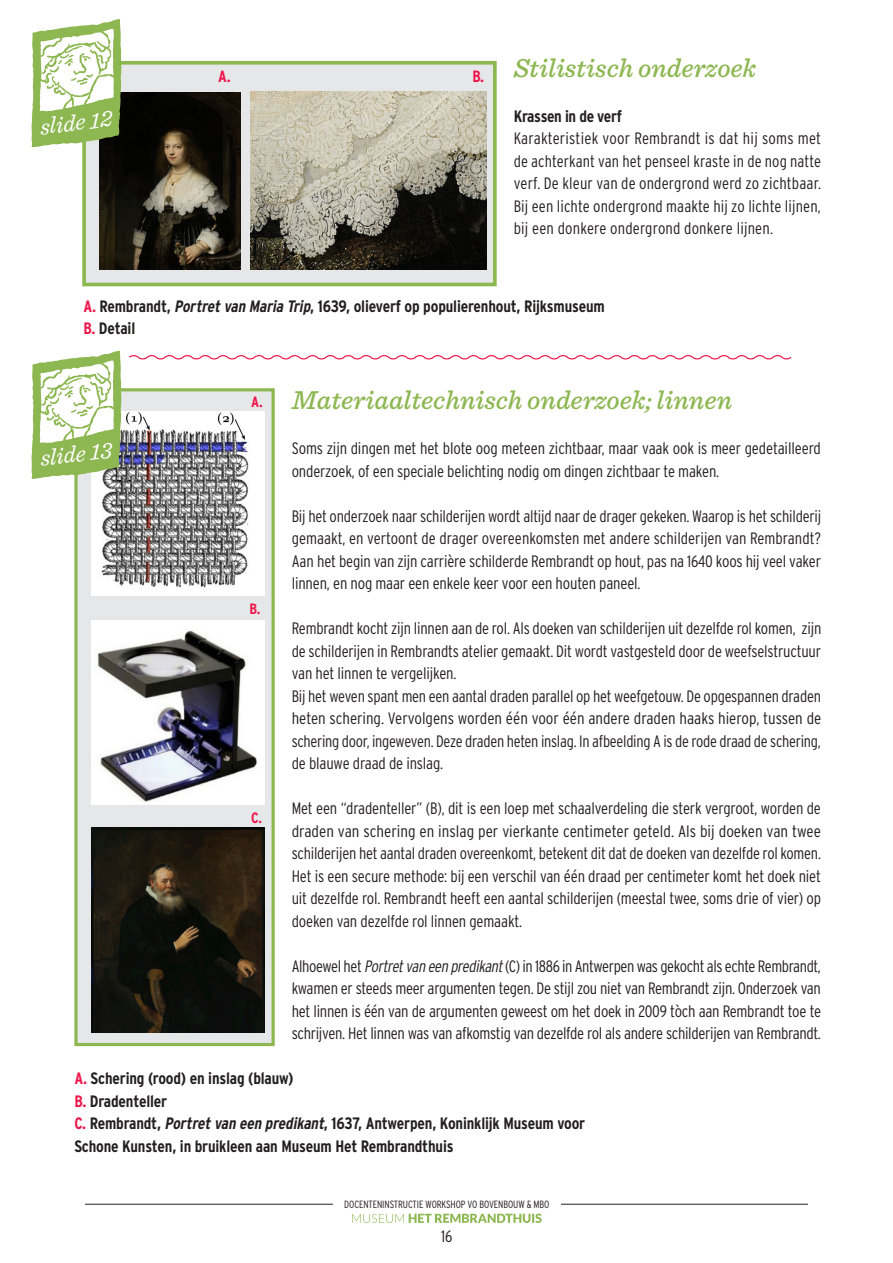
<style>
.page{position:relative;width:893px;height:1263px;background:#fff}
.page>*{position:absolute;margin:0;border:0;box-sizing:border-box;transform-origin:0 0}
.platte_tekst{font:italic 500 27px "Sentinel";color:#8db751}
.slide-kop{font:italic 500 27px "Sentinel";color:#8db751}
.platte_tekst-2{font:italic 23.4px "Sentinel";color:#fff}
.platte_tekst-3{font:300 condensed 16.5px/22.5px "Interstate";letter-spacing:-.01em;color:#231f20;text-align:justify}
.platte_tekst-4{font:700 condensed 16.5px/22.5px "Interstate";letter-spacing:-.01em;color:#231f20}
.platte_tekst-5{font:700 condensed 16.35px "Interstate";color:#ed164a}
.platte_tekst-6{font:700 condensed 15px "Interstate";color:#ed164a}
.t1{font:300 condensed 10.5px "Interstate";letter-spacing:-.01em;color:#231f20}
.s1{color:#ed164a}
.s2{font-style:italic}
</style>
<div class="page">
<hr style="left:85px;top:1204px;width:723px;height:1px;background:#231f20">
<div style="left:333px;top:1199px;width:227px;height:54px;background:#fff"></div>
<svg style="left:352px;top:1213px;width:190px;height:10px"></svg>
<svg style="left:129px;top:355px;width:663px;height:5px"></svg>
<div style="left:82px;top:61px;width:415px;height:225px;background:#e6e7e9;border:4px solid #8db751"></div>
<img style="left:99px;top:93px;width:141px;height:176px">
<img style="left:251px;top:92px;width:235px;height:177px">
<svg style="left:31px;top:19px;width:91px;height:128px"></svg>
<div style="left:74px;top:388px;width:201px;height:658px;background:#e6e7e9;border:3px solid #8db751"></div>
<img style="left:91px;top:621px;width:173px;height:183px">
<img style="left:91px;top:828px;width:173px;height:204px">
<img style="left:91px;top:412px;width:173px;height:184px">
<svg style="left:31px;top:351px;width:91px;height:128px"></svg>
<p class="platte_tekst-2" style="left:37px;top:109px;width:74px;rotate:-7deg">slide 12</p>
<p class="platte_tekst-5" style="left:218px;top:68px;width:14px">A.</p>
<p class="platte_tekst-5" style="left:472px;top:68px;width:13px">B.</p>
<p class="slide-kop" style="left:514px;top:47px;width:244px">Stilistisch onderzoek</p>
<p class="platte_tekst-4" style="left:514px;top:105px;width:110px">Krassen in de verf</p>
<p class="platte_tekst-3" style="left:514px;top:127px;width:309px">Karakteristiek voor Rembrandt is dat hij soms met de achterkant van het penseel kraste in de nog natte verf. De kleur van de ondergrond werd zo zichtbaar.<br>Bij een lichte ondergrond maakte hij zo lichte lijnen, bij een donkere ondergrond donkere lijnen.</p>
<p class="platte_tekst-4" style="left:83px;top:295px;width:523px"><span class="s1">A.</span> Rembrandt, <span class="s2">Portretvan Maria Trip</span>, 1639, olieverf op populierenhout, Rijksmuseum</p>
<p class="platte_tekst-4" style="left:83px;top:317px;width:53px"><span class="s1">B.</span> Detail</p>
<p class="platte_tekst-2" style="left:38px;top:441px;width:74px;rotate:-7deg">slide 13</p>
<p class="platte_tekst-6" style="left:251px;top:393px;width:13px">A.</p>
<p class="platte_tekst-6" style="left:250px;top:601px;width:12px">B.</p>
<p class="platte_tekst-6" style="left:251px;top:810px;width:12px">C.</p>
<p class="platte_tekst" style="left:292px;top:379px;width:442px">Materiaaltechnisch onderzoek; linnen</p>
<p class="platte_tekst-3" style="left:292px;top:437px;width:531px">Soms zijn dingen met het blote oog meteen zichtbaar, maar vaak ook is meer gedetailleerd onderzoek, of een speciale belichting nodig om dingen zichtbaar te maken.</p>
<p class="platte_tekst-3" style="left:292px;top:504px;width:531px">Bij het onderzoek naar schilderijen wordt altijd naar de drager gekeken. Waarop is het schilderij gemaakt, en vertoont de drager overeenkomsten met andere schilderijen van Rembrandt?<br>Aan het begin van zijn carrière schilderde Rembrandt op hout, pas na 1640 koos hij veel vaker linnen, en nog maar een enkele keer voor een houten paneel.</p>
<p class="platte_tekst-3" style="left:292px;top:617px;width:531px">Rembrandt kocht zijn linnen aan de rol. Als doeken van schilderijen uit dezelfde rol komen, zijn de schilderijen in Rembrandts atelier gemaakt. Dit wordt vastgesteld door de weefselstructuur van het linnen te vergelijken.</p>
<p class="platte_tekst-3" style="left:292px;top:684px;width:531px">Bij het weven spant men een aantal draden parallel op het weefgetouw. De opgespannen draden heten schering. Vervolgens worden één voor één andere draden haaks hierop, tussen de schering door, ingeweven. Deze draden heten inslag. In afbeelding A is de rode draad de schering, de blauwe draad de inslag.</p>
<p class="platte_tekst-3" style="left:292px;top:797px;width:531px">Met een “dradenteller” (B), dit is een loep met schaalverdeling die sterk vergroot, worden de draden van schering en inslag per vierkante centimeter geteld. Als bij doeken van twee schilderijen het aantal draden overeenkomt, betekent dit dat de doeken van dezelfde rol komen.<br>Het is een secure methode: bij een verschil van één draad per centimeter komt het doek niet uit dezelfde rol. Rembrandt heeft een aantal schilderijen (meestal twee, soms drie of vier) op doeken van dezelfde rol linnen gemaakt.</p>
<p class="platte_tekst-3" style="left:292px;top:954px;width:531px">Alhoewel het <span class="s2">Portretvan een predikant</span>(C) in 1886 in Antwerpen was gekocht als echte Rembrandt, kwamen er steeds meer argumenten tegen. De stijl zou niet van Rembrandt zijn. Onderzoek van het linnen is één van de argumenten geweest om het doek in 2009 tòch aan Rembrandt toe te schrijven. Het linnen was van afkomstig van dezelfde rol als andere schilderijen van Rembrandt.</p>
<p class="platte_tekst-4" style="left:74px;top:1067px;width:221px"><span class="s1">A.</span> Schering (rood) en inslag (blauw)</p>
<p class="platte_tekst-4" style="left:74px;top:1089px;width:94px"><span class="s1">B.</span> Dradenteller</p>
<p class="platte_tekst-4" style="left:74px;top:1112px;width:512px"><span class="s1">C.</span> Rembrandt, <span class="s2">Portretvan een predikant</span>, 1637, Antwerpen, Koninklijk Museum voor<br>Schone Kunsten, in bruikleen aan Museum Het Rembrandthuis</p>
<p class="t1" style="left:344px;top:1198px;width:207px">DOCENTENINSTRUCTIE WORKSHOP VO BOVENBOUW &amp; MBO</p>
<p class="platte_tekst-3" style="left:441px;top:1225px;width:13px">16</p>
</div>
